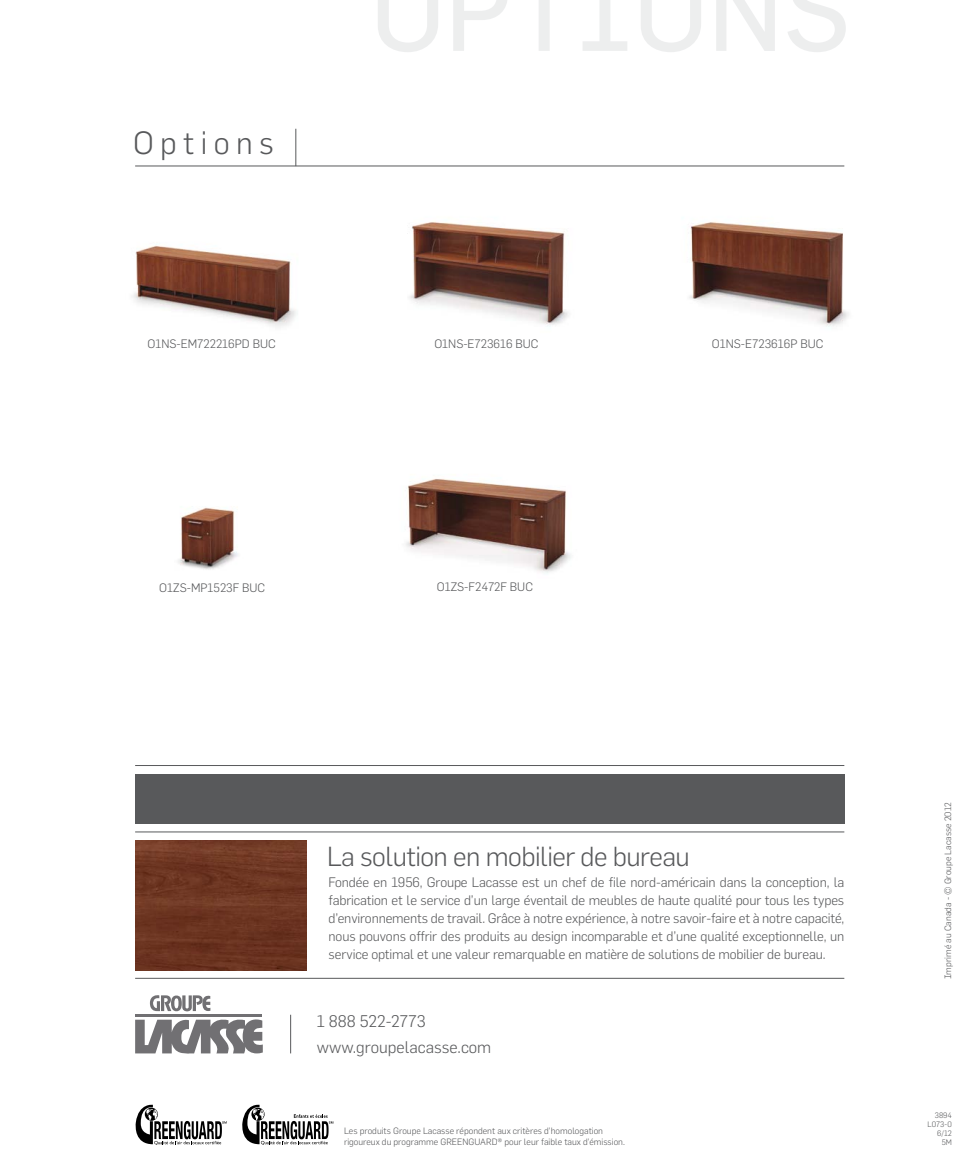
<style>
.page{position:relative;width:979px;height:1175px;background:#fff}
.page>*{position:absolute;margin:0;border:0;box-sizing:border-box;transform-origin:0 0}
.t1{font:300 31.5px "Flama";letter-spacing:.205em;color:#58595b}
.t2{font:300 27px "Flama";letter-spacing:-.02em;color:#58595b}
.t3{font:300 16.5px/26.2px "Flama";color:#58595b}
.t4{font:300 13.5px/18px "Flama";letter-spacing:-.01em;color:#58595b;text-align:justify}
.t5{font:300 12px "Flama";color:#58595b}
.t6{font:300 9px/10.8px "Flama";color:#58595b}
.t7{font:300 7.65px/9.3px "Flama";color:#58595b;text-align:right}
</style>
<div class="page">
<img style="left:135px;top:840px;width:171px;height:130px">
<hr style="left:135px;top:166px;width:709px;height:1px;background:#58595b">
<hr style="left:295px;top:129px;width:1px;height:37px;background:#58595b">
<hr style="left:135px;top:765px;width:709px;height:1px;background:#58595b">
<div style="left:135px;top:774px;width:709px;height:49px;background:#58595b"></div>
<hr style="left:135px;top:831px;width:709px;height:1px;background:#58595b">
<hr style="left:135px;top:978px;width:709px;height:1px;background:#58595b">
<svg style="left:135px;top:1019px;width:128px;height:34px"></svg>
<svg style="left:150px;top:995px;width:60px;height:16px"></svg>
<hr style="left:135px;top:1014px;width:127px;height:2px;background:#717073">
<hr style="left:290px;top:1014px;width:1px;height:39px;background:#58595b">
<svg style="left:242px;top:1104px;width:91px;height:40px"></svg>
<svg style="left:135px;top:1104px;width:92px;height:40px"></svg>
<img style="left:406px;top:478px;width:165px;height:95px">
<img style="left:178px;top:507px;width:60px;height:63px">
<img style="left:133px;top:244px;width:163px;height:83px">
<img style="left:409px;top:221px;width:160px;height:106px">
<img style="left:689px;top:221px;width:160px;height:106px">
<h1 class="t1" style="left:133px;top:124px;width:142px">Options</h1>
<p class="t5" style="left:148px;top:337px;width:130px">O1NS-EM722216PD BUC</p>
<p class="t5" style="left:434px;top:337px;width:106px">O1NS-E723616 BUC</p>
<p class="t5" style="left:712px;top:336px;width:113px">O1NS-E723616P BUC</p>
<p class="t5" style="left:159px;top:581px;width:107px">O1ZS-MP1523F BUC</p>
<p class="t5" style="left:437px;top:580px;width:98px">O1ZS-F2472F BUC</p>
<h2 class="t2" style="left:327px;top:840px;width:364px">La solution en mobilier de bureau</h2>
<p class="t4" style="left:329px;top:873px;width:517px">Fondée en 1956, Groupe Lacasse est un chef de file nord-américain dans la conception, la fabrication et le service d’un large éventail de meubles de haute qualité pour tous les types d’environnements de travail. Grâce à notre expérience, à notre savoir-faire et à notre capacité, nous pouvons offrir des produits au design incomparable et d’une qualité exceptionnelle, un service optimal et une valeur remarquable en matière de solutions de mobilier de bureau.</p>
<p class="t3" style="left:317px;top:1007px;width:176px">1 888 522-2773 www.groupelacasse.com</p>
<p class="t6" style="left:344px;top:1125px;width:282px">Les produits Groupe Lacasse répondent aux critères d’homologation rigoureux du programme GREENGUARD® pour leur faible taux d’émission.</p>
<p class="t6" style="left:942px;top:979px;width:178px;rotate:-90deg">Imprimé au Canada - © Groupe Lacasse 2012</p>
<p class="t7" style="left:927px;top:1110px;width:26px">3894<br>L073-0<br>6/12<br>5M</p>
</div>
